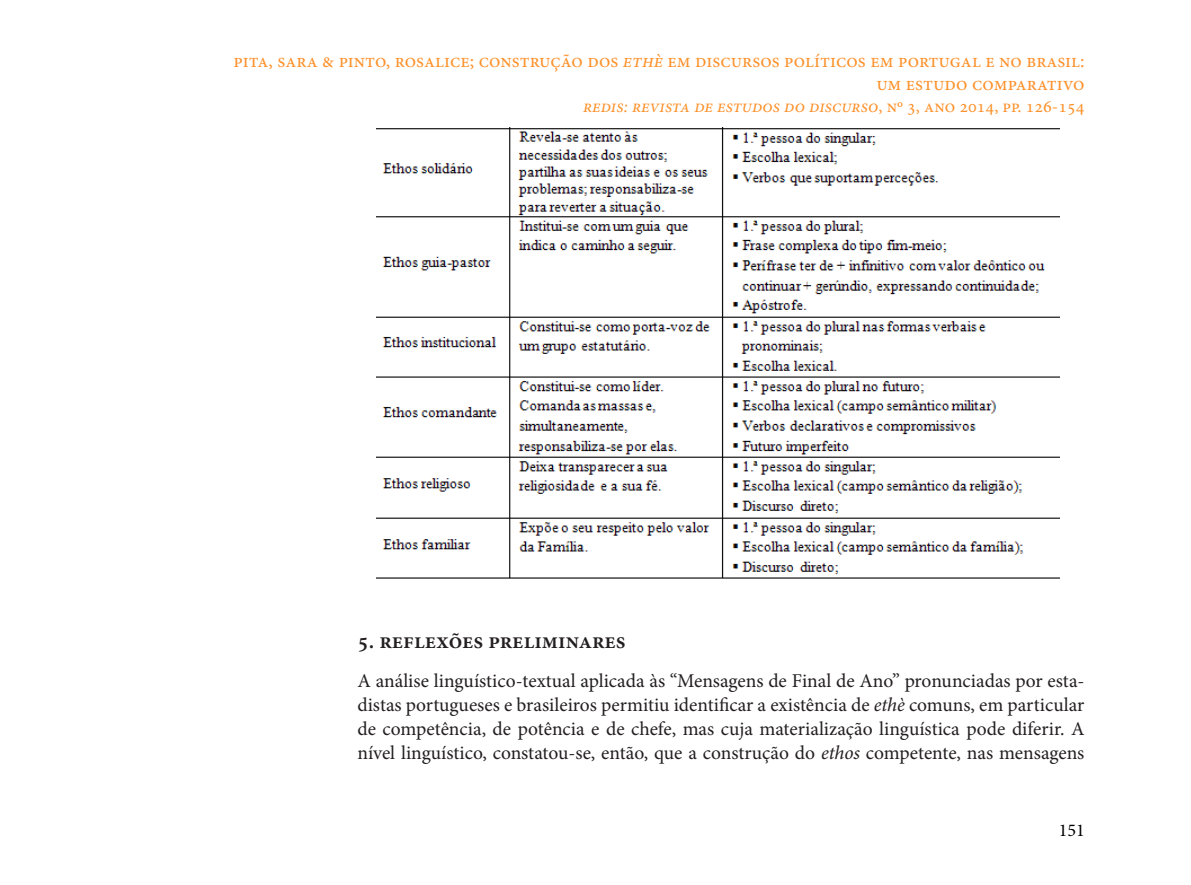
<style>
.page{position:relative;width:1191px;height:885px;background:#fff}
.page>*{position:absolute;margin:0;border:0;box-sizing:border-box;transform-origin:0 0}
.Paragraph_Style_1{font:600 22.5px "Minion Pro";color:#231f20}
.Paragraph_Style_1-2{font:19.5px/24px "Minion Pro";letter-spacing:-.005em;color:#231f20;text-align:justify}
.t1{font:19.5px/22.5px "Minion Pro";color:#fd912b;text-align:right}
.t2{font:italic 18px "Minion Pro";color:#fd912b}
.t3{font:18px "Minion Pro";color:#000}
.s1{font-style:italic}
.s2{font-style:normal}
</style>
<div class="page">
<img style="left:376px;top:128px;width:683px;height:451px">
<p class="t1" style="left:234px;top:50px;width:852px">pita, sara &amp; pinto, rosalice; construção dos <span class="s1">ethè</span> em discursos políticos em portugal e no brasil: um estudo comparativo</p>
<p class="t2" style="left:583px;top:94px;width:503px">redis: revista de estudos do discurso<span class="s2">, nº 3, ano 2014, pp. 126-154</span></p>
<p class="Paragraph_Style_1" style="left:357px;top:625px;width:270px">5. reflexões preliminares</p>
<p class="Paragraph_Style_1-2" style="left:357px;top:669px;width:728px">A análise linguístico-textual aplicada às “Mensagens de Final de Ano” pronunciadas por esta&shy;distas portugueses e brasileiros permitiu identificar a existência de <span class="s1">ethè</span> comuns, em particular de competência, de potência e de chefe, mas cuja materialização linguística pode diferir. A nível linguístico, constatou-se, então, que a construção do <span class="s1">ethos</span> competente, nas mensagens</p>
<p class="t3" style="left:1058px;top:818px;width:27px">151</p>
</div>
